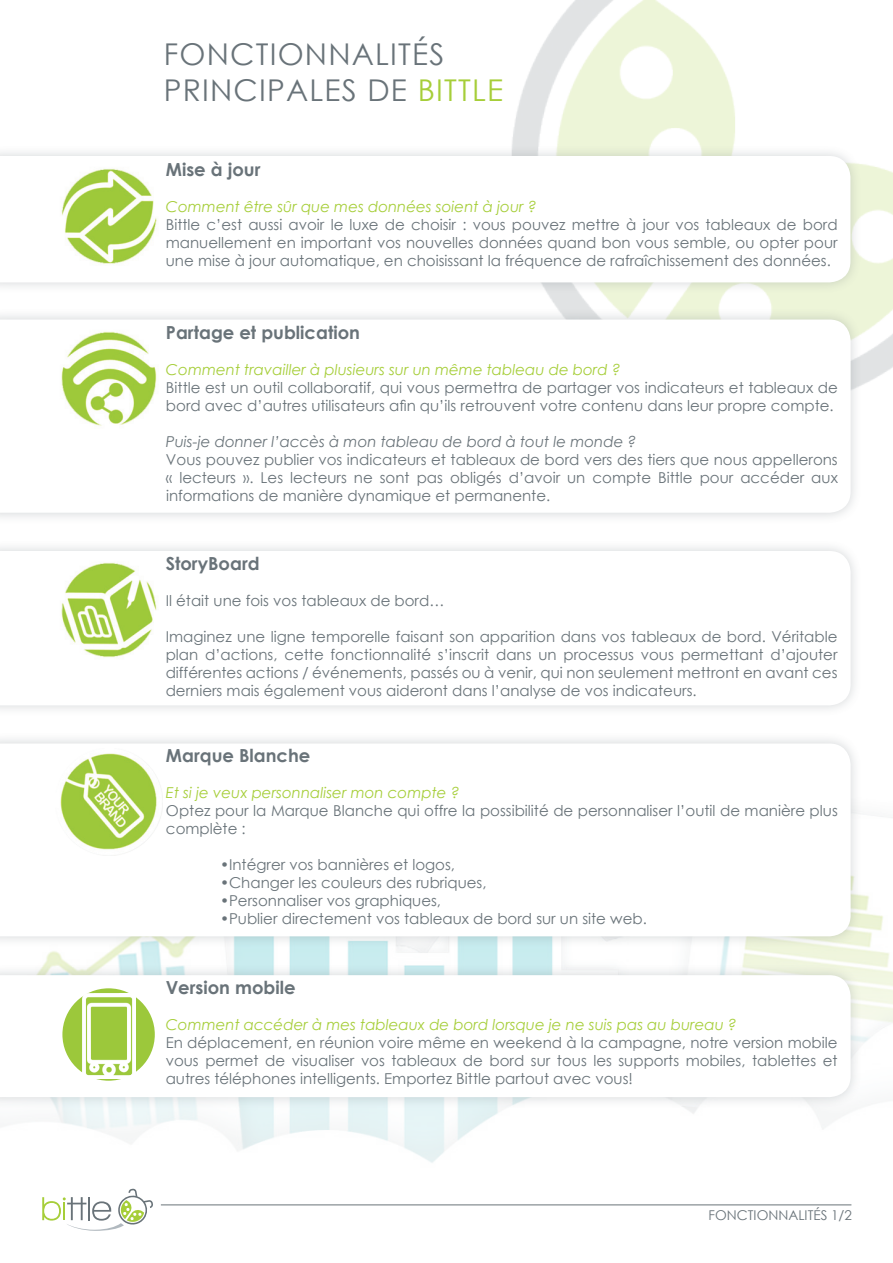
<style>
.page{position:relative;width:893px;height:1263px;background:#fff}
.page>*{position:absolute;margin:0;border:0;box-sizing:border-box;transform-origin:0 0}
.t1{font:30px/36px "Century Gothic";letter-spacing:.04em;color:#697379}
.t2{font:700 18px "Century Gothic";color:#697379}
.t3{font:15px/18px "Century Gothic";color:#697379;text-align:justify}
.t4{font:italic 15px "Century Gothic";color:#a6ce39}
.t5{font:italic 15px "Century Gothic";color:#697379}
.t6{font:13.5px "Century Gothic";color:#697379}
.s1{color:#a6ce39}
</style>
<div class="page">
<img style="left:512px;top:0;width:381px;height:385px">
<img style="left:45px;top:816px;width:848px;height:389px">
<div style="left:0;top:144px;width:862px;height:150px;background:#697379;opacity:.3"></div>
<svg style="left:0;top:156px;width:850px;height:126px"></svg>
<img style="left:55px;top:162px;width:107px;height:107px">
<div style="left:0;top:732px;width:862px;height:216px;background:#697379;opacity:.3"></div>
<svg style="left:0;top:743px;width:851px;height:193px"></svg>
<img style="left:55px;top:749px;width:107px;height:107px">
<div style="left:0;top:308px;width:862px;height:216px;background:#697379;opacity:.3"></div>
<svg style="left:0;top:320px;width:851px;height:193px"></svg>
<img style="left:55px;top:325px;width:107px;height:107px">
<img style="left:61px;top:563px;width:96px;height:94px">
<div style="left:0;top:963px;width:862px;height:146px;background:#697379;opacity:.3"></div>
<svg style="left:0;top:975px;width:851px;height:122px"></svg>
<svg style="left:59px;top:984px;width:100px;height:100px;fill:#9cc83b"></svg>
<div style="left:55px;top:981px;width:107px;height:107px;border:8px solid #fff;border-radius:50%"></div>
<img style="left:82px;top:994px;width:54px;height:84px">
<svg style="left:42px;top:1188px;width:111px;height:43px"></svg>
<hr style="left:161px;top:1204px;width:690px;height:1px;background:#697379">
<h1 class="t1" style="left:164px;top:36px;width:341px">FONCTIONNALITÉS<br>PRINCIPALES DE <span class="s1">BITTLE</span></h1>
<p class="t2" style="left:166px;top:156px;width:96px">Mise à jour</p>
<p class="t4" style="left:166px;top:196px;width:372px">Comment être sûr que mes données soient à jour ?</p>
<p class="t3" style="left:166px;top:215px;width:673px">Bittle c’est aussi avoir le luxe de choisir : vous pouvez mettre à jour vos tableaux de bord manuellement en important vos nouvelles données quand bon vous semble, ou opter pour une mise à jour automatique, en choisissant la fréquence de rafraîchissement des données.</p>
<p class="t2" style="left:166px;top:319px;width:196px">Partage et publication</p>
<p class="t4" style="left:166px;top:359px;width:456px">Comment travailler à plusieurs sur un même tableau de bord ?</p>
<p class="t3" style="left:166px;top:378px;width:673px">Bittle est un outil collaboratif, qui vous permettra de partager vos indicateurs et tableaux de bord avec d’autres utilisateurs afin qu’ils retrouvent votre contenu dans leur propre compte.</p>
<p class="t5" style="left:166px;top:431px;width:472px">Puis-je donner l’accès à mon tableau de bord à tout le monde ?</p>
<p class="t3" style="left:166px;top:450px;width:673px">Vous pouvez publier vos indicateurs et tableaux de bord vers des tiers que nous appellerons « lecteurs ». Les lecteurs ne sont pas obligés d’avoir un compte Bittle pour accéder aux informations de manière dynamique et permanente.</p>
<p class="t2" style="left:166px;top:549px;width:95px">StoryBoard</p>
<p class="t3" style="left:166px;top:591px;width:280px">Il était une fois vos tableaux de bord…</p>
<p class="t3" style="left:166px;top:627px;width:673px">Imaginez une ligne temporelle faisant son apparition dans vos tableaux de bord. Véritable plan d’actions, cette fonctionnalité s’inscrit dans un processus vous permettant d’ajouter différentes actions / événements, passés ou à venir, qui non seulement mettront en avant ces derniers mais également vous aideront dans l’analyse de vos indicateurs.</p>
<p class="t2" style="left:166px;top:742px;width:146px">Marque Blanche</p>
<p class="t4" style="left:166px;top:782px;width:295px">Et si je veux personnaliser mon compte ?</p>
<p class="t3" style="left:166px;top:802px;width:673px">Optez pour la Marque Blanche qui offre la possibilité de personnaliser l’outil de manière plus complète :</p>
<p class="t3" style="left:220px;top:856px;width:237px">•Intégrer vos bannières et logos,</p>
<p class="t3" style="left:220px;top:874px;width:268px">•Changer les couleurs des rubriques,</p>
<p class="t3" style="left:220px;top:892px;width:223px">•Personnaliser vos graphiques,</p>
<p class="t3" style="left:220px;top:910px;width:428px">•Publier directement vos tableaux de bord sur un site web.</p>
<p class="t2" style="left:166px;top:974px;width:131px">Version mobile</p>
<p class="t4" style="left:166px;top:1014px;width:573px">Comment accéder à mes tableaux de bord lorsque je ne suis pas au bureau ?</p>
<p class="t3" style="left:166px;top:1034px;width:673px">En déplacement, en réunion voire même en weekend à la campagne, notre version mobile vous permet de visualiser vos tableaux de bord sur tous les supports mobiles, tablettes et autres téléphones intelligents. Emportez Bittle partout avec vous!</p>
<p class="t6" style="left:709px;top:1205px;width:145px">FONCTIONNALITÉS 1/2</p>
</div>
